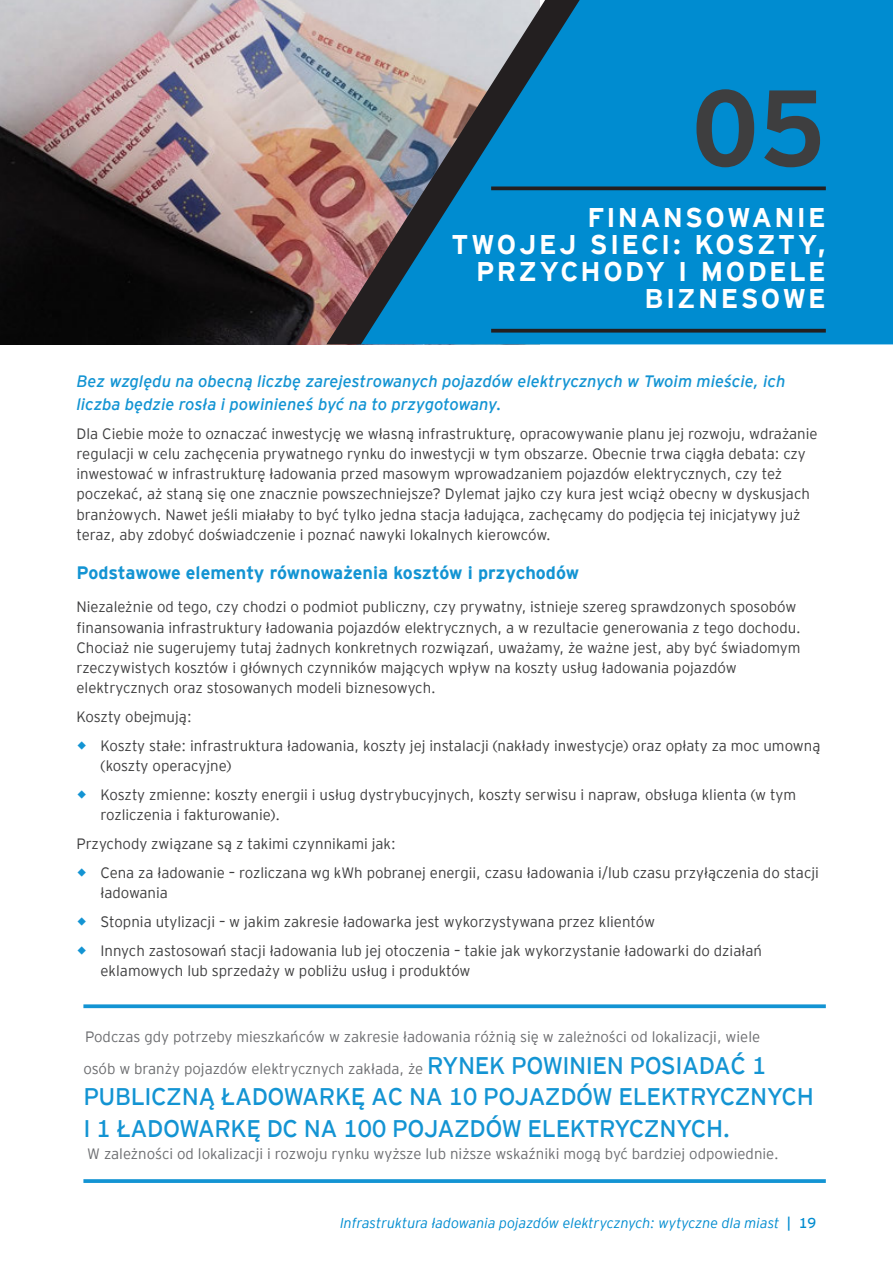
<style>
.page{position:relative;width:893px;height:1263px;background:#fff}
.page>*{position:absolute;margin:0;border:0;box-sizing:border-box;transform-origin:0 0}
.t1{font:700 108px "EY Interstate";color:#3e3e3f}
.Tytuł_rozdziału{font:700 27px/27px "EY Interstate";letter-spacing:.085em;color:#fff;text-align:right}
.Heading_sidebar_odkr{font:24px/31.5px "EY Interstate";letter-spacing:-.02em;color:#1394d3}
.Heading_3{font:700 18px "EY Interstate";letter-spacing:-.005em;color:#1394d3}
.t2{font:italic 16.5px/22.5px "EY Interstate";color:#1394d3}
.Bullet{font:300 15px/20.2px "EY Interstate";color:#3e3e3f}
.Heading_sidebar_odkr-2{font:300 15px/31.5px "EY Interstate";color:#6c6d70}
.Sidebar_text{font:300 15px "EY Interstate";color:#6c6d70}
.t3{font:italic 300 14.25px "EY Interstate";color:#008cd0}
.s1{font-weight:400;font-size:24px;color:#1394d3}
.s2{font-weight:400;font-style:normal}
</style>
<div class="page">
<svg style="left:83px;top:1004px;width:743px;height:4px;background:#2a9ed7"></svg>
<svg style="left:83px;top:1179px;width:743px;height:4px;background:#209ad5"></svg>
<img style="left:0;top:0;width:326px;height:344px">
<div style="left:588px;top:0;width:305px;height:344px;background:#008cd0"></div>
<svg style="left:326px;top:0;width:262px;height:344px;background:#5288a6"></svg>
<svg style="left:491px;top:329px;width:335px;height:4px"></svg>
<svg style="left:491px;top:186px;width:335px;height:4px"></svg>
<p class="t1" style="left:692px;top:50px;width:135px">05</p>
<p class="Tytuł_rozdziału" style="left:451px;top:202px;width:376px">FINANSOWANIE<br>TWOJEJ SIECI: KOSZTY,<br>PRZYCHODY I MODELE<br>BIZNESOWE</p>
<p class="t2" style="left:77px;top:369px;width:710px">Bez względu na obecną liczbę zarejestrowanych pojazdów elektrycznych w Twoim mieście, ich liczba będzie rosła i powinieneś być na to przygotowany.</p>
<p class="Bullet" style="left:77px;top:422px;width:743px">Dla Ciebie może to oznaczać inwestycję we własną infrastrukturę, opracowywanie planu jej rozwoju, wdrażanie regulacji w celu zachęcenia prywatnego rynku do inwestycji w tym obszarze. Obecnie trwa ciągła debata: czy inwestować w infrastrukturę ładowania przed masowym wprowadzaniem pojazdów elektrycznych, czy też poczekać, aż staną się one znacznie powszechniejsze? Dylemat jajko czy kura jest wciąż obecny w dyskusjach branżowych. Nawet jeśli miałaby to być tylko jedna stacja ładująca, zachęcamy do podjęcia tej inicjatywy już teraz, aby zdobyć doświadczenie i poznać nawyki lokalnych kierowców.</p>
<p class="Heading_3" style="left:77px;top:560px;width:504px">Podstawowe elementy równoważenia kosztów i przychodów</p>
<p class="Bullet" style="left:77px;top:596px;width:726px">Niezależnie od tego, czy chodzi o podmiot publiczny, czy prywatny, istnieje szereg sprawdzonych sposobów finansowania infrastruktury ładowania pojazdów elektrycznych, a w rezultacie generowania z tego dochodu.<br>Chociaż nie sugerujemy tutaj żadnych konkretnych rozwiązań, uważamy, że ważne jest, aby być świadomym rzeczywistych kosztów i głównych czynników mających wpływ na koszty usług ładowania pojazdów elektrycznych oraz stosowanych modeli biznesowych.</p>
<p class="Bullet" style="left:77px;top:706px;width:117px">Koszty obejmują:</p>
<p class="Bullet" style="left:101px;top:735px;width:721px">●Koszty stałe: infrastruktura ładowania, koszty jej instalacji (nakłady inwestycje) oraz opłaty za moc umowną (koszty operacyjne)</p>
<p class="Bullet" style="left:101px;top:784px;width:697px">●Koszty zmienne: koszty energii i usług dystrybucyjnych, koszty serwisu i napraw, obsługa klienta (w tym rozliczenia i fakturowanie).</p>
<p class="Bullet" style="left:77px;top:833px;width:321px">Przychody związane są z takimi czynnikami jak:</p>
<p class="Bullet" style="left:101px;top:861px;width:720px">Cena za ładowanie – rozliczana wg kWh pobranej energii, czasu ładowania i/lub czasu przyłączenia do stacji ładowania</p>
<p class="Bullet" style="left:101px;top:910px;width:556px">Stopnia utylizacji – w jakim zakresie ładowarka jest wykorzystywana przez klientów</p>
<p class="Bullet" style="left:101px;top:939px;width:663px">Innych zastosowań stacji ładowania lub jej otoczenia – takie jak wykorzystanie ładowarki do działań eklamowych lub sprzedaży w pobliżu usług i produktów</p>
<p class="Heading_sidebar_odkr-2" style="left:83px;top:1020px;width:684px">Podczas gdy potrzeby mieszkańców w zakresie ładowania różnią się w zależności od lokalizacji, wiele osób w branży pojazdów elektrycznych zakłada, że <span class="s1">RYNEK POWINIEN POSIADAĆ 1</span></p>
<p class="Heading_sidebar_odkr" style="left:83px;top:1079px;width:732px">PUBLICZNĄ ŁADOWARKĘ AC NA 10 POJAZDÓW ELEKTRYCZNYCH<br>I 1 ŁADOWARKĘ DC NA 100 POJAZDÓW ELEKTRYCZNYCH.</p>
<p class="Sidebar_text" style="left:87px;top:1143px;width:693px">W zależności od lokalizacji i rozwoju rynku wyższe lub niższe wskaźniki mogą być bardziej odpowiednie.</p>
<p class="t3" style="left:340px;top:1213px;width:478px">Infrastruktura ładowania pojazdów elektrycznych: wytyczne dla miast <span class="s2">| 19</span></p>
</div>
